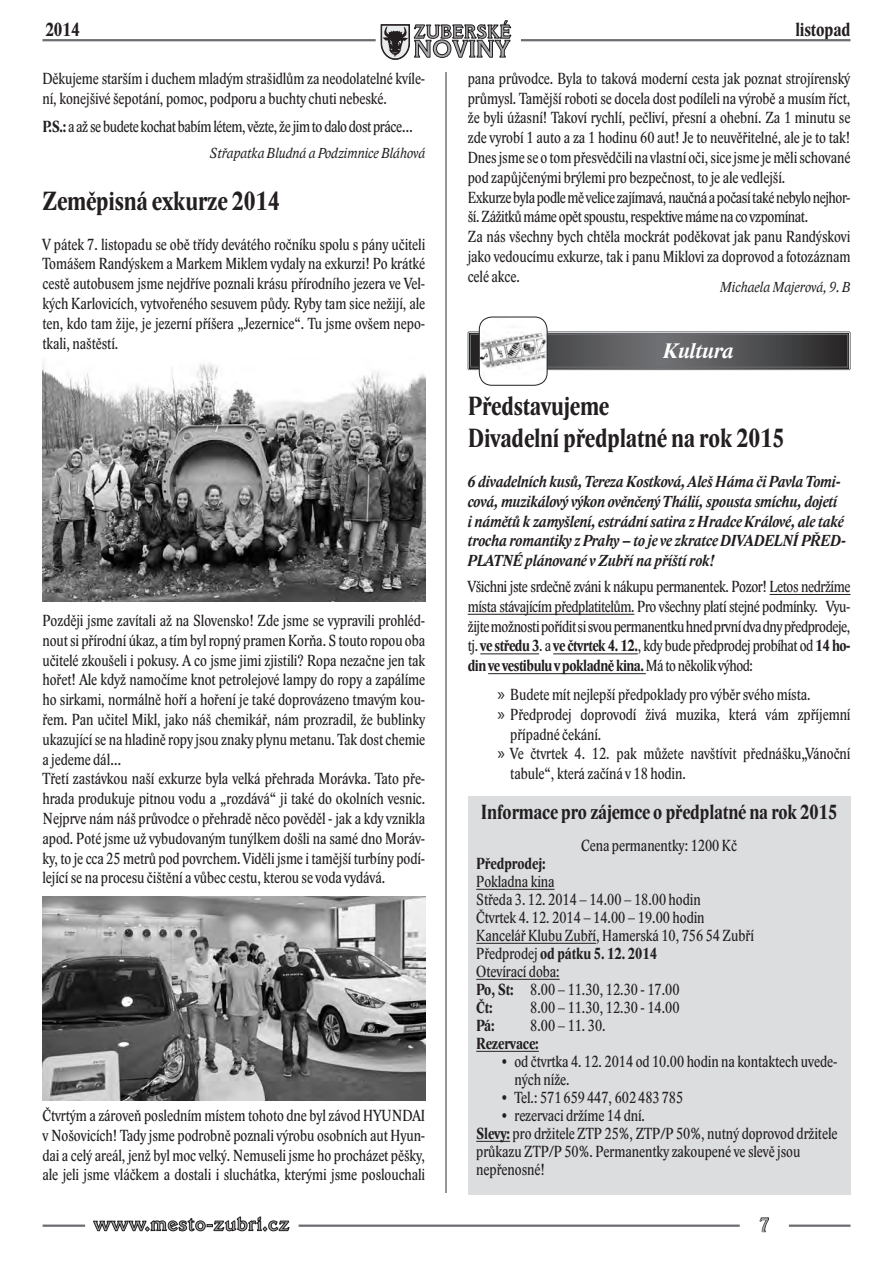
<style>
.page{position:relative;width:893px;height:1263px;background:#fff}
.page>*{position:absolute;margin:0;border:0;box-sizing:border-box;transform-origin:0 0}
.t1{font:700 27px/32.4px "Lido STF Cond";color:#231f20}
.t2{font:700 23.55px "Veracruz CE";letter-spacing:.05em;color:#a8a9ad}
.t3{font:italic 700 21.75px "Lido STFCE";color:#fff}
.t4{font:700 21px "Lido STF Cond";color:#231f20}
.t5{font:700 19.5px "Lido STF Cond";color:#231f20}
.t6{font:18.75px "Veracruz CE";color:#a8a9ad}
.t7{font:700 18.3px "Veracruz CE";letter-spacing:.05em;color:#a8a9ad}
.t8{font:16.5px/19.8px "Lido STF Cond";color:#231f20}
.t9{font:italic 700 16.5px/19.8px "Lido STFCE";color:#231f20;scale:.9 1}
.t10{font:16.5px "Lido STF Cond";letter-spacing:-.02em;color:#231f20}
.t11{font:700 16.5px "Lido STF Cond";color:#231f20}
.t12{font:italic 15px "Lido STFCE";color:#231f20;scale:.9 1}
.s1{font-weight:700}
.s2{font-family:"Myriad Pro";font-size:18px}
</style>
<div class="page">
<img style="left:42px;top:363px;width:383px;height:239px">
<img style="left:42px;top:896px;width:383px;height:204px">
<div style="left:468px;top:796px;width:382px;height:399px;background:#dcdddf"></div>
<hr style="left:476px;top:889px;width:79px;height:1px;background:#231f20">
<hr style="left:476px;top:943px;width:120px;height:1px;background:#231f20">
<hr style="left:476px;top:979px;width:84px;height:1px;background:#231f20">
<hr style="left:476px;top:1051px;width:63px;height:1px;background:#231f20">
<hr style="left:476px;top:1141px;width:34px;height:1px;background:#231f20">
<hr style="left:770px;top:594px;width:80px;height:1px;background:#231f20">
<hr style="left:468px;top:614px;width:166px;height:1px;background:#231f20">
<hr style="left:480px;top:653px;width:59px;height:1px;background:#231f20">
<hr style="left:553px;top:653px;width:85px;height:1px;background:#231f20">
<hr style="left:488px;top:673px;width:158px;height:1px;background:#231f20">
<svg style="left:381px;top:20px;width:130px;height:39px"></svg>
<hr style="left:42px;top:39px;width:334px;height:2px;background:#6c6d70">
<hr style="left:521px;top:39px;width:329px;height:2px;background:#6c6d70">
<hr style="left:446px;top:72px;width:1px;height:1121px;background:#939598">
<svg style="left:759px;top:1217px;width:10px;height:16px"></svg>
<svg style="left:93px;top:1216px;width:197px;height:16px"></svg>
<hr style="left:299px;top:1224px;width:441px;height:3px;background:#6c6d70">
<hr style="left:789px;top:1224px;width:61px;height:3px;background:#6c6d70">
<hr style="left:43px;top:1224px;width:42px;height:3px;background:#6c6d70">
<svg style="left:470px;top:336px;width:378px;height:32px;background:#525355"></svg>
<div style="left:468px;top:332px;width:382px;height:38px;border:1px solid #6c6d70"></div>
<div style="left:470px;top:334px;width:378px;height:33px;border:1px solid #6c6d70"></div>
<img style="left:479px;top:317px;width:67px;height:68px">
<div style="left:479px;top:317px;width:68px;height:69px;border:1px solid #231f20;border-radius:13px"></div>
<p class="t7" style="left:414px;top:21px;width:98px">ZUBERSKÉ</p>
<h2 class="t2" style="left:414px;top:34px;width:97px">NOVINY</h2>
<p class="t5" style="left:45px;top:19px;width:36px">2014</p>
<p class="t5" style="left:795px;top:19px;width:56px">listopad</p>
<p class="t8" style="left:42px;top:69px;width:384px">Děkujeme starším i duchem mladým strašidlům za neodolatelné kvíle&shy;ní, konejšivé šepotání, pomoc, podporu a buchty chuti nebeské.</p>
<p class="t10" style="left:42px;top:118px;width:373px"><span class="s1">P.S.:</span> aaž se budete kochat babím létem, vězte, že jim to dalo dost práce…</p>
<p class="t12" style="left:210px;top:144px;width:241px">Střapatka Bludná a Podzimnice Bláhová</p>
<h1 class="t1" style="left:42px;top:185px;width:239px">Zeměpisná exkurze 2014</h1>
<p class="t8" style="left:42px;top:235px;width:384px;text-align:justify">V pátek 7. listopadu se obě třídy devátého ročníku spolu s pány učiteli Tomášem Randýskem a Markem Miklem vydaly na exkurzi! Po krátké cestě autobusem jsme nejdříve poznali krásu přírodního jezera ve Vel&shy;kých Karlovicích, vytvořeného sesuvem půdy. Ryby tam sice nežijí, ale ten, kdo tam žije, je jezerní příšera „Jezernice“. Tu jsme ovšem nepo&shy;tkali, naštěstí.</p>
<p class="t8" style="left:42px;top:611px;width:384px">Později jsme zavítali až na Slovensko! Zde jsme se vypravili prohléd&shy;nout si přírodní úkaz, atím byl ropný pramen Korňa. S touto ropou oba učitelé zkoušeli i pokusy. A co jsme jimi zjistili? Ropa nezačne jen tak hořet! Ale když namočíme knot petrolejové lampy do ropy a zapálíme ho sirkami, normálně hoří a hoření je také doprovázeno tmavým kou&shy;řem. Pan učitel Mikl, jako náš chemikář, nám prozradil, že bublinky ukazující se na hladině ropy jsou znaky plynu metanu. Tak dost chemie ajedeme dál…<br>Třetí zastávkou naší exkurze byla velká přehrada Morávka. Tato pře&shy;hrada produkuje pitnou vodu a „rozdává“ ji také do okolních vesnic.<br>Nejprve nám náš průvodce o přehradě něco pověděl - jak a kdy vznikla apod. Poté jsme už vybudovaným tunýlkem došli na samé dno Moráv&shy;ky, to je cca 25 metrů pod povrchem. Viděli jsme i tamější turbíny podí&shy;lející se na procesu čištění avůbec cestu, kterou se voda vydává.</p>
<p class="t8" style="left:42px;top:1106px;width:384px;text-align:justify">Čtvrtým azároveň posledním místem tohoto dne byl závod HYUNDAI v Nošovicích! Tady jsme podrobně poznali výrobu osobních aut Hyun&shy;dai a celý areál, jenž byl moc velký. Nemuseli jsme ho procházet pěšky, ale jeli jsme vláčkem a dostali i sluchátka, kterými jsme poslouchali</p>
<p class="t8" style="left:468px;top:69px;width:384px">pana průvodce. Byla to taková moderní cesta jak poznat strojírenský průmysl. Tamější roboti se docela dost podíleli na výrobě a musím říct, že byli úžasní! Takoví rychlí, pečliví, přesní a ohební. Za 1 minutu se zde vyrobí 1 auto a za 1 hodinu 60 aut! Je to neuvěřitelné, ale je to tak!<br>Dnes jsme se o tom přesvědčili na vlastní oči, sice jsme je měli schované pod zapůjčenými brýlemi pro bezpečnost, to je ale vedlejší.<br>Exkurze byla podle mě velice zajímavá, naučná apočasí také nebylo nejhor&shy;ší. Zážitků máme opět spoustu, respektive máme na co vzpomínat.<br>Za nás všechny bych chtěla mockrát poděkovat jak panu Randýskovi jako vedoucímu exkurze, tak i panu Miklovi za doprovod a fotozáznam celé akce.</p>
<p class="t12" style="left:720px;top:278px;width:146px">Michaela Majerová, 9. B</p>
<h3 class="t3" style="left:663px;top:338px;width:72px">Kultura</h3>
<h1 class="t1" style="left:468px;top:390px;width:318px">Představujeme<br>Divadelní předplatné na rok 2015</h1>
<p class="t9" style="left:468px;top:472px;width:421px">6 divadelních kusů, Tereza Kostková, Aleš Háma či Pavla Tomi&shy;cová, muzikálový výkon ověnčený Thálií, spousta smíchu, dojetí<br>i námětů k zamyšlení, estrádní satira z Hradce Králové, ale také trocha romantiky z Prahy – to je ve zkratce DIVADELNÍ PŘED-PLATNÉ plánované v Zubří na příští rok!</p>
<p class="t8" style="left:468px;top:577px;width:384px;text-align:justify">Všichni jste srdečně zváni k nákupu permanentek. Pozor! Letos nedržíme místa stávajícím předplatitelům. Pro všechny platí stejné podmínky. Vyu&shy;žijte možnosti pořídit si svou permanentku hned první dva dny předprodeje, tj. <span class="s1">ve středu 3</span>. a <span class="s1">ve čtvrtek 4. 12.</span>, kdy bude předprodej probíhat od <span class="s1">14 ho&shy;din ve vestibulu v pokladně kina.</span>Má to několik výhod:</p>
<p class="t8" style="left:497px;top:685px;width:315px"><span class="s2">»</span> Budete mít nejlepší předpoklady pro výběr svého místa.</p>
<p class="t8" style="left:497px;top:705px;width:354px"><span class="s2">»</span> Předprodej doprovodí živá muzika, která vám zpříjemní</p>
<p class="t8" style="left:510px;top:724px;width:93px">případné čekání.</p>
<p class="t8" style="left:497px;top:744px;width:354px"><span class="s2">»</span> Ve čtvrtek 4. 12. pak můžete navštívit přednášku„Vánoční</p>
<p class="t8" style="left:510px;top:764px;width:177px">tabule“, která začíná v 18 hodin.</p>
<p class="t4" style="left:481px;top:801px;width:358px">Informace pro zájemce o předplatné na rok 2015</p>
<p class="t8" style="left:581px;top:836px;width:157px">Cena permanentky: 1200 Kč</p>
<p class="t11" style="left:476px;top:855px;width:71px">Předprodej:</p>
<p class="t8" style="left:476px;top:872px;width:279px;line-height:18px">Pokladna kina<br>Středa 3. 12. 2014 – 14.00 – 18.00 hodin<br>Čtvrtek 4. 12. 2014 – 14.00 – 19.00 hodin<br>Kancelář Klubu Zubří, Hamerská 10, 756 54 Zubří<br>Předprodej <span class="s1">od pátku 5. 12. 2014<br></span>Otevírací doba:<br><span class="s1">Po, St:</span> 8.00 – 11.30, 12.30 - 17.00<br><span class="s1">Čt:</span></p>
<p class="t8" style="left:530px;top:998px;width:151px">8.00 – 11.30, 12.30 - 14.00</p>
<p class="t11" style="left:476px;top:1017px;width:20px">Pá:</p>
<p class="t8" style="left:530px;top:1016px;width:77px">8.00 – 11. 30.</p>
<p class="t11" style="left:476px;top:1035px;width:64px">Rezervace:</p>
<p class="t8" style="left:514px;top:1053px;width:324px;line-height:18px;text-indent:-13px">• od čtvrtka 4. 12. 2014 od 10.00 hodin na kontaktech uvede&shy;ných níže.</p>
<p class="t8" style="left:502px;top:1088px;width:183px">• Tel.: 571 659 447, 602 483 785</p>
<p class="t8" style="left:476px;top:1107px;width:363px;line-height:18px;text-indent:26px">• rezervaci držíme 14 dní.<br><span class="s1">Slevy:</span> pro držitele ZTP 25%, ZTP/P 50%, nutný doprovod držitele průkazu ZTP/P 50%. Permanentky zakoupené ve slevě jsou nepřenosné!</p>
<p class="t6" style="left:760px;top:1213px;width:11px">7</p>
</div>
